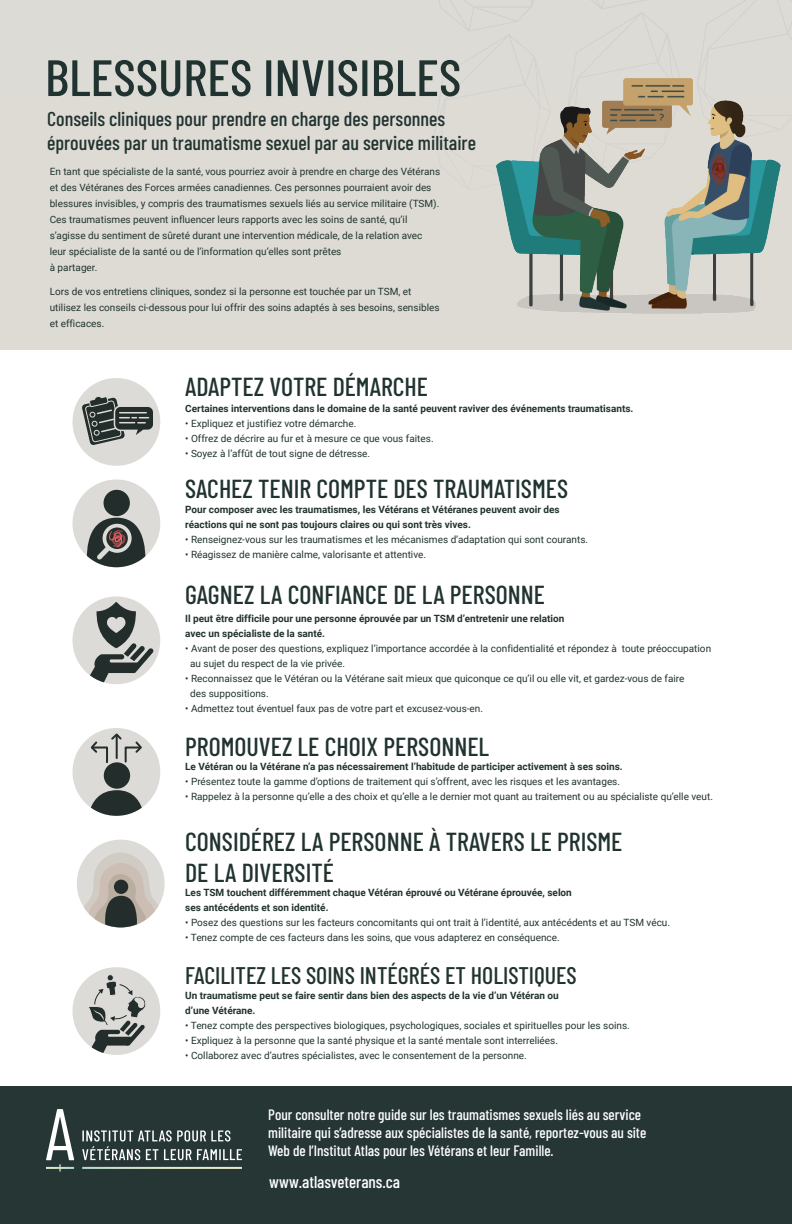
<style>
.page{position:relative;width:792px;height:1224px;background:#fff}
.page>*{position:absolute;margin:0;border:0;box-sizing:border-box;transform-origin:0 0}
.t1{font:500 51px "Barlow Condensed";color:#213330}
.t2{font:500 26px/31.2px "Barlow Condensed";color:#213330}
.t3{font:500 24px "Barlow Condensed";color:#213330}
.t4{font:500 20px/24px "Barlow Condensed";color:#213330}
.t5{font:500 17px "Barlow Condensed";color:#fff}
.t6{font:500 15px/18px "Barlow Condensed";color:#fff}
.t7{font:10px/16px "Roboto";color:#213330}
.t8{font:700 10px/15px "Roboto";color:#213330}
</style>
<div class="page">
<div style="left:0;top:1086px;width:792px;height:138px;background:#263635"></div>
<div style="left:0;top:0;width:792px;height:350px;background:#dedbd5"></div>
<img style="left:496px;top:78px;width:285px;height:235px">
<div style="left:77px;top:840px;width:88px;height:87px;background:#dddbd7;border-radius:50%"></div>
<div style="left:73px;top:728px;width:87px;height:88px;background:#dddbd7;border-radius:50%"></div>
<div style="left:73px;top:967px;width:87px;height:88px;background:#dddbd7;border-radius:50%"></div>
<div style="left:73px;top:479px;width:87px;height:88px;background:#dddbd7;border-radius:50%"></div>
<div style="left:73px;top:596px;width:87px;height:88px;background:#dddbd7;border-radius:50%"></div>
<svg style="left:88px;top:602px;width:66px;height:82px"></svg>
<svg style="left:78px;top:853px;width:87px;height:74px"></svg>
<div style="left:114px;top:880px;width:14px;height:14px;background:#232d2b;border-radius:50%"></div>
<svg style="left:82px;top:790px;width:68px;height:26px"></svg>
<div style="left:104px;top:762px;width:26px;height:27px;background:#232d2b;border-radius:50%"></div>
<svg style="left:89px;top:732px;width:55px;height:33px"></svg>
<div style="left:73px;top:378px;width:87px;height:88px;background:#dddbd7;border-radius:50%"></div>
<svg style="left:82px;top:396px;width:73px;height:49px"></svg>
<div style="left:107px;top:974px;width:7px;height:7px;background:#232d2b;border-radius:3px"></div>
<div style="left:107px;top:974px;width:7px;height:7px;border:1px solid #dedbd6;border-radius:3px"></div>
<svg style="left:86px;top:980px;width:60px;height:75px"></svg>
<div style="left:104px;top:490px;width:26px;height:26px;background:#232d2b;border-radius:50%"></div>
<svg style="left:81px;top:518px;width:68px;height:49px"></svg>
<img style="left:46px;top:1109px;width:196px;height:63px">
<h1 class="t1" style="left:45px;top:41px;width:418px">BLESSURES INVISIBLES</h1>
<h3 class="t4" style="left:47px;top:105px;width:430px">Conseils cliniques pour prendre en charge des personnes éprouvées par un traumatisme sexuel par au service militaire</h3>
<p class="t7" style="left:50px;top:163px;width:392px">En tant que spécialiste de la santé, vous pourriez avoir à prendre en charge des Vétérans et des Vétéranes des Forces armées canadiennes. Ces personnes pourraient avoir des blessures invisibles, y compris des traumatismes sexuels liés au service militaire (TSM).<br>Ces traumatismes peuvent influencer leurs rapports avec les soins de santé, qu’il s’agisse du sentiment de sûreté durant une intervention médicale, de la relation avec leur spécialiste de la santé ou de l’information qu’elles sont prêtes<br>à partager.</p>
<p class="t7" style="left:50px;top:283px;width:391px">Lors de vos entretiens cliniques, sondez si la personne est touchée par un TSM, et utilisez les conseils ci-dessous pour lui offrir des soins adaptés à ses besoins, sensibles et efficaces.</p>
<h2 class="t2" style="left:185px;top:369px;width:244px">ADAPTEZ VOTRE DÉMARCHE</h2>
<p class="t8" style="left:185px;top:400px;width:450px">Certaines interventions dans le domaine de la santé peuvent raviver des événements traumatisants.</p>
<p class="t7" style="left:185px;top:415px;width:173px">• Expliquez et justifiez votre démarche.</p>
<p class="t7" style="left:185px;top:430px;width:250px">• Offrez de décrire au fur et à mesure ce que vous faites.</p>
<p class="t7" style="left:185px;top:445px;width:187px">• Soyez à l’affût de tout signe de détresse.</p>
<h2 class="t2" style="left:185px;top:471px;width:384px">SACHEZ TENIR COMPTE DES TRAUMATISMES</h2>
<p class="t8" style="left:185px;top:502px;width:376px">Pour composer avec les traumatismes, les Vétérans et Vétéranes peuvent avoir des réactions qui ne sont pas toujours claires ou qui sont très vives.</p>
<p class="t7" style="left:185px;top:531px;width:404px">• Renseignez-vous sur les traumatismes et les mécanismes d’adaptation qui sont courants.</p>
<p class="t7" style="left:185px;top:546px;width:242px">• Réagissez de manière calme, valorisante et attentive.</p>
<h2 class="t2" style="left:185px;top:577px;width:361px">GAGNEZ LA CONFIANCE DE LA PERSONNE</h2>
<p class="t8" style="left:185px;top:610px;width:381px">Il peut être difficile pour une personne éprouvée par un TSM d’entretenir une relation avec un spécialiste de la santé.</p>
<p class="t7" style="left:190px;top:640px;width:523px;line-height:15px;text-indent:-5px">• Avant de poser des questions, expliquez l’importance accordée à la confidentialité et répondez à toute préoccupation au sujet du respect de la vie privée.</p>
<p class="t7" style="left:190px;top:670px;width:496px;line-height:15px;text-indent:-5px">• Reconnaissez que le Vétéran ou la Vétérane sait mieux que quiconque ce qu’il ou elle vit, et gardez-vous de faire des suppositions.</p>
<p class="t7" style="left:185px;top:700px;width:299px">• Admettez tout éventuel faux pas de votre part et excusez-vous-en.</p>
<h2 class="t2" style="left:185px;top:729px;width:306px">PROMOUVEZ LE CHOIX PERSONNEL</h2>
<p class="t8" style="left:185px;top:759px;width:439px">Le Vétéran ou la Vétérane n’a pas nécessairement l’habitude de participer activement à ses soins.</p>
<p class="t7" style="left:185px;top:773px;width:436px">• Présentez toute la gamme d’options de traitement qui s’offrent, avec les risques et les avantages.</p>
<p class="t7" style="left:185px;top:788px;width:529px">• Rappelez à la personne qu’elle a des choix et qu’elle a le dernier mot quant au traitement ou au spécialiste qu’elle veut.</p>
<h2 class="t2" style="left:185px;top:824px;width:439px">CONSIDÉREZ LA PERSONNE À TRAVERS LE PRISME<br>DE LA DIVERSITÉ</h2>
<p class="t8" style="left:185px;top:885px;width:388px">Les TSM touchent différemment chaque Vétéran éprouvé ou Vétérane éprouvée, selon ses antécédents et son identité.</p>
<p class="t7" style="left:185px;top:914px;width:486px">• Posez des questions sur les facteurs concomitants qui ont trait à l’identité, aux antécédents et au TSM vécu.</p>
<p class="t7" style="left:185px;top:929px;width:376px">• Tenez compte de ces facteurs dans les soins, que vous adapterez en conséquence.</p>
<h3 class="t3" style="left:185px;top:958px;width:393px">FACILITEZ LES SOINS INTÉGRÉS ET HOLISTIQUES</h3>
<p class="t8" style="left:185px;top:988px;width:375px">Un traumatisme peut se faire sentir dans bien des aspects de la vie d’un Vétéran ou d’une Vétérane.</p>
<p class="t7" style="left:185px;top:1017px;width:446px">• Tenez compte des perspectives biologiques, psychologiques, sociales et spirituelles pour les soins.</p>
<p class="t7" style="left:185px;top:1032px;width:374px">• Expliquez à la personne que la santé physique et la santé mentale sont interreliées.</p>
<p class="t7" style="left:185px;top:1047px;width:343px">• Collaborez avec d’autres spécialistes, avec le consentement de la personne.</p>
<h3 class="t6" style="left:268px;top:1105px;width:380px">Pour consulter notre guide sur les traumatismes sexuels liés au service militaire qui s’adresse aux spécialistes de la santé, reportez-vous au site<br>Web de l’Institut Atlas pour les Vétérans et leur Famille.</h3>
<h3 class="t5" style="left:269px;top:1170px;width:132px">www.atlasveterans.ca</h3>
</div>
